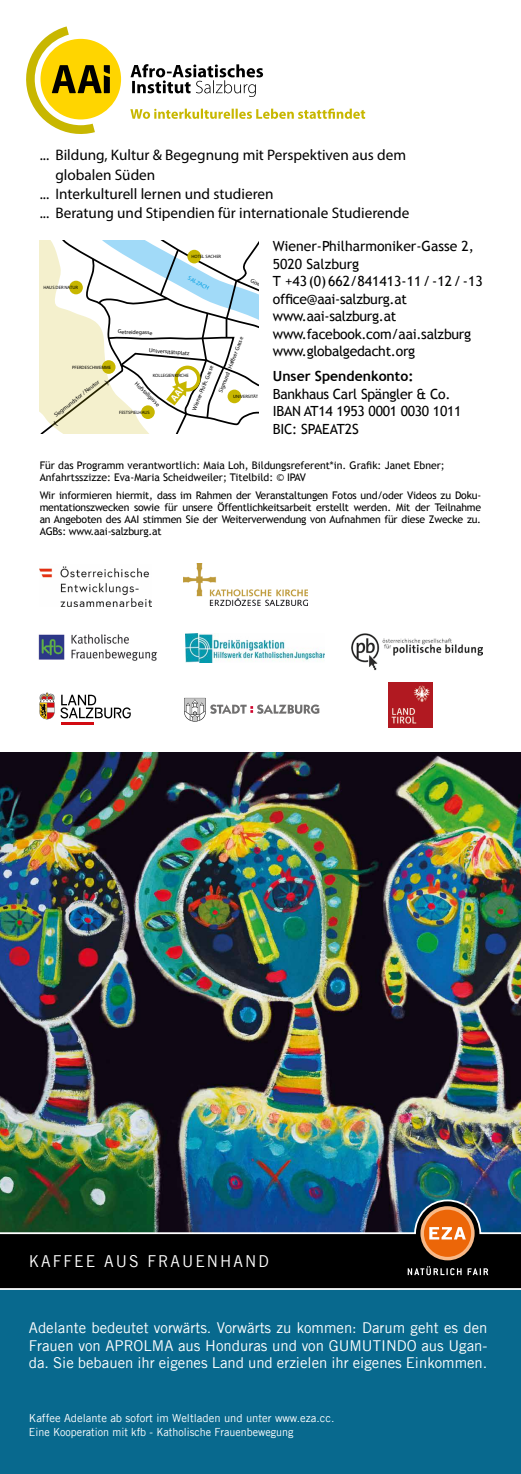
<style>
.page{position:relative;width:521px;height:1474px;background:#fff}
.page>*{position:absolute;margin:0;border:0;box-sizing:border-box;transform-origin:0 0}
.t1{font:16.45px "Trade Gothic LT";letter-spacing:.13em;color:#fff;scale:.95 1}
.t2{font:15.22px "Myriad Pro";color:#000}
.t3{font:14.88px/17.8px "Trade Gothic LT";color:#fff;text-align:justify}
.t4{font:14px/17.5px "Trebuchet MS";letter-spacing:-.02em;color:#000}
.t5{font:700 14px "Trebuchet MS";color:#000}
.t6{font:11.2px/13.5px "Trade Gothic LT";color:#fff}
.t7{font:10.5px/12.2px "Trebuchet MS";color:#000}
.t8{font:8.22px "Myriad Pro";color:#000}
.t9{font:5.77px "Myriad Pro";color:#000}
.t10{font:5.77px "Myriad Pro";color:#009fe3}
.t11{font:4.73px "Myriad Pro";color:#000}
</style>
<div class="page">
<img style="left:184px;top:563px;width:123px;height:42px">
<img style="left:40px;top:566px;width:111px;height:40px">
<img style="left:185px;top:634px;width:140px;height:28px">
<div style="left:0;top:1222px;width:521px;height:251px;background:#08698e"></div>
<img style="left:0;top:752px;width:521px;height:446px">
<svg style="left:0;top:1198px;width:521px;height:92px;background:#11232b"></svg>
<svg style="left:420px;top:1206px;width:55px;height:54px;background:#be6f37"></svg>
<svg style="left:408px;top:1266px;width:80px;height:9px"></svg>
<img style="left:38px;top:634px;width:120px;height:27px">
<svg style="left:131px;top:64px;width:132px;height:33px"></svg>
<div style="left:40px;top:39px;width:81px;height:80px;background:#ffd500;border-radius:50%"></div>
<svg style="left:26px;top:26px;width:84px;height:108px"></svg>
<svg style="left:130px;top:108px;width:235px;height:11px"></svg>
<svg style="left:184px;top:698px;width:135px;height:23px"></svg>
<img style="left:351px;top:634px;width:132px;height:36px">
<hr style="left:61px;top:722px;width:32px;height:3px;background:#d20a11">
<svg style="left:39px;top:692px;width:92px;height:27px"></svg>
<img style="left:389px;top:682px;width:44px;height:45px">
<svg style="left:40px;top:241px;width:218px;height:192px"></svg>
<h2 class="t2" style="left:40px;top:146px;width:368px">... Bildung, Kultur &amp; Begegnung mit Perspektiven aus dem</h2>
<h2 class="t2" style="left:55px;top:165px;width:101px">globalen Süden</h2>
<h2 class="t2" style="left:40px;top:184px;width:235px">... Interkulturell lernen und studieren</h2>
<h2 class="t2" style="left:40px;top:203px;width:371px">... Beratung und Stipendien für internationale Studierende</h2>
<h3 class="t4" style="left:273px;top:237px;width:211px">Wiener-Philharmoniker-Gasse 2,<br>5020 Salzburg<br>T +43(0)662/841413-11/-12/-13 office@aai-salzburg.at www.aai-salzburg.at www.facebook.com/aai.salzburg www.globalgedacht.org</h3>
<h3 class="t5" style="left:273px;top:367px;width:142px">Unser Spendenkonto:</h3>
<h3 class="t4" style="left:273px;top:385px;width:190px">Bankhaus Carl Spängler &amp; Co.<br>IBAN AT14 1953 0001 0030 1011<br>BIC: SPAEAT2S</h3>
<p class="t7" style="left:40px;top:459px;width:407px">Für das Programm verantwortlich: Maia Loh, Bildungsreferent*in. Grafik: Janet Ebner;<br>Anfahrtsszizze: Eva-Maria Scheidweiler; Titelbild: © IPAV</p>
<p class="t7" style="left:40px;top:489px;width:443px;text-align:justify">Wir informieren hiermit, dass im Rahmen der Veranstaltungen Fotos und/oder Videos zu Doku&shy;mentationszwecken sowie für unsere Öffentlichkeitsarbeit erstellt werden. Mit der Teilnahme an Angeboten des AAI stimmen Sie der Weiterverwendung von Aufnahmen für diese Zwecke zu.<br>AGBs: www.aai-salzburg.at</p>
<p class="t8" style="left:331px;top:247px;width:59px">KAPUZINERBERG</p>
<p class="t11" style="left:192px;top:253px;width:31px">HOTEL SACHER</p>
<p class="t10" style="left:190px;top:274px;width:25px;rotate:28deg">SALZACH</p>
<p class="t11" style="left:44px;top:285px;width:36px">HAUS DER NATUR</p>
<p class="t9" style="left:118px;top:328px;width:36px;rotate:2deg">Getreidegasse</p>
<p class="t9" style="left:149px;top:346px;width:42px;rotate:5deg">Universitätsplatz</p>
<p class="t9" style="left:217px;top:391px;width:61px;rotate:-69deg">Sigmund Ha ner Gasse</p>
<p class="t9" style="left:191px;top:409px;width:49px;rotate:-68deg">Wiener-Philh. Gasse</p>
<p class="t11" style="left:72px;top:365px;width:41px">PFERDESCHWEMME</p>
<p class="t11" style="left:153px;top:373px;width:38px">KOLLEGIENKIRCHE</p>
<p class="t9" style="left:53px;top:413px;width:57px;rotate:-38deg">Siegmundstor / Neutor</p>
<p class="t9" style="left:138px;top:380px;width:34px;rotate:44deg">Hofstallgasse</p>
<p class="t11" style="left:233px;top:394px;width:26px">UNIVERSITÄT</p>
<p class="t11" style="left:119px;top:409px;width:32px">FESTSPIELHAUS</p>
<p class="t11" style="left:268px;top:411px;width:12px">DOM</p>
<h1 class="t1" style="left:29px;top:1251px;width:254px">KAFFEE AUS FRAUENHAND</h1>
<h3 class="t3" style="left:29px;top:1318px;width:460px">Adelante bedeutet vorwärts. Vorwärts zu kommen: Darum geht es den Frauen von APROLMA aus Honduras und von GUMUTINDO aus Ugan&shy;da. Sie bebauen ihr eigenes Land und erzielen ihr eigenes Einkommen.</h3>
<p class="t6" style="left:29px;top:1411px;width:307px">Kaffee Adelante ab sofort im Weltladen und unter www.eza.cc.<br>Eine Kooperation mit kfb - Katholische Frauenbewegung</p>
</div>
